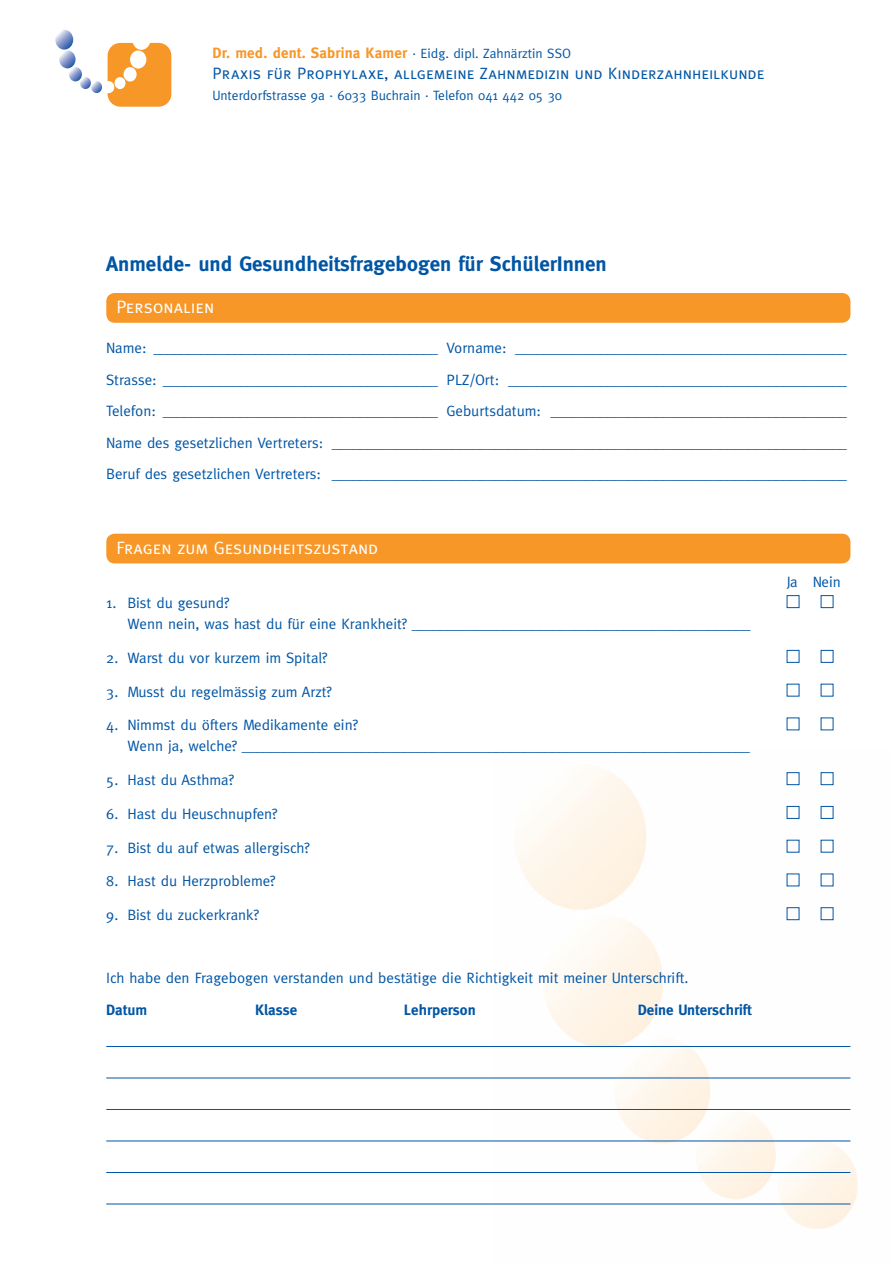
<style>
.page{position:relative;width:893px;height:1263px;background:#fff}
.page>*{position:absolute;margin:0;border:0;box-sizing:border-box;transform-origin:0 0}
.t1{font:700 21px "Meta";color:#0155a5}
.t2{font:18px "Meta Caps";color:#fff}
.t3{font:16.5px "Meta Caps";color:#0155a5}
.t4{font:15px/31.5px "Meta";color:#0155a5}
.t5{font:700 15px "Meta";letter-spacing:.01em;color:#f79727}
.t6{font:700 15px "Meta";color:#0155a5}
.t7{font:13.5px "Meta";color:#0155a5}
.s1{font-weight:400;font-size:13.5px;color:#0155a5}
</style>
<div class="page">
<img style="left:493px;top:767px;width:365px;height:462px">
<div style="left:106px;top:293px;width:744px;height:30px;background:#f79727;border-radius:9px"></div>
<div style="left:106px;top:534px;width:744px;height:29px;background:#f79727;border-radius:9px"></div>
<svg style="left:108px;top:43px;width:63px;height:64px"></svg>
<svg style="left:55px;top:30px;width:47px;height:63px"></svg>
<hr style="left:106px;top:1046px;width:744px;height:1px;background:#0155a5">
<hr style="left:106px;top:1077px;width:744px;height:1px;background:#0155a5">
<hr style="left:106px;top:1109px;width:744px;height:1px;background:#0155a5">
<hr style="left:106px;top:1140px;width:744px;height:1px;background:#0155a5">
<hr style="left:106px;top:1172px;width:744px;height:1px;background:#0155a5">
<hr style="left:106px;top:1203px;width:744px;height:1px;background:#0155a5">
<div style="left:787px;top:595px;width:12px;height:13px;border:1px solid #0155a5"></div>
<div style="left:821px;top:595px;width:12px;height:13px;border:1px solid #0155a5"></div>
<div style="left:787px;top:650px;width:12px;height:13px;border:1px solid #0155a5"></div>
<div style="left:821px;top:650px;width:12px;height:13px;border:1px solid #0155a5"></div>
<div style="left:787px;top:772px;width:12px;height:13px;border:1px solid #0155a5"></div>
<div style="left:821px;top:772px;width:12px;height:13px;border:1px solid #0155a5"></div>
<div style="left:787px;top:806px;width:12px;height:13px;border:1px solid #0155a5"></div>
<div style="left:821px;top:806px;width:12px;height:13px;border:1px solid #0155a5"></div>
<div style="left:787px;top:907px;width:12px;height:13px;border:1px solid #0155a5"></div>
<div style="left:821px;top:907px;width:12px;height:13px;border:1px solid #0155a5"></div>
<p class="t5" style="left:213px;top:45px;width:360px">Dr. med. dent. Sabrina Kamer <span class="s1">· Eidg. dipl. Zahnärztin SSO</span></p>
<p class="t3" style="left:213px;top:64px;width:553px">Praxis für Prophylaxe, allgemeine Zahnmedizin und Kinderzahnheilkunde</p>
<p class="t7" style="left:213px;top:88px;width:351px">Unterdorfstrasse 9a · 6033 Buchrain · Telefon 041 442 05 30</p>
<h1 class="t1" style="left:106px;top:252px;width:502px">Anmelde- und Gesundheitsfragebogen für SchülerInnen</h1>
<p class="t2" style="left:117px;top:297px;width:99px">Personalien</p>
<p class="t4" style="left:106px;top:332px;width:742px;text-align:justify">Name: __________________________________________ Vorname: _______________________________________________ Strasse: _______________________________________ PLZ /Ort: ________________________________________________ Telefon: _______________________________________ Geburtsdatum: __________________________________________ Name des gesetzlichen Vertreters: _________________________________________________________________________ Beruf des gesetzlichen Vertreters: _________________________________________________________________________</p>
<p class="t2" style="left:117px;top:538px;width:263px">Fragen zum Gesundheitszustand</p>
<p class="t4" style="left:128px;top:592px;width:625px;line-height:21px;text-indent:-21px">1. Bist du gesund?<br>Wenn nein, was hast du für eine Krankheit? ________________________________________________</p>
<p class="t4" style="left:106px;top:642px;width:222px">2. Warst du vor kurzem im Spital?</p>
<p class="t4" style="left:106px;top:675px;width:227px">3. Musst du regelmässig zum Arzt?</p>
<p class="t4" style="left:128px;top:714px;width:624px;line-height:21px;text-indent:-21px">4. Nimmst du öfters Medikamente ein?<br>Wenn ja, welche? ________________________________________________________________________</p>
<p class="t4" style="left:106px;top:764px;width:129px">5. Hast du Asthma?</p>
<p class="t4" style="left:106px;top:798px;width:172px">6. Hast du Heuschnupfen?</p>
<p class="t4" style="left:106px;top:831px;width:205px">7. Bist du auf etwas allergisch?</p>
<p class="t4" style="left:106px;top:865px;width:170px">8. Hast du Herzprobleme?</p>
<p class="t4" style="left:106px;top:899px;width:154px">9. Bist du zuckerkrank?</p>
<p class="t4" style="left:106px;top:962px;width:584px">Ich habe den Fragebogen verstanden und bestätige die Richtigkeit mit meiner Unterschrift.</p>
<p class="t6" style="left:106px;top:1001px;width:42px">Datum</p>
<p class="t6" style="left:255px;top:1001px;width:44px">Klasse</p>
<p class="t6" style="left:404px;top:1001px;width:73px">Lehrperson</p>
<p class="t6" style="left:638px;top:1001px;width:115px">Deine Unterschrift</p>
<p class="t4" style="left:787px;top:566px;width:56px">Ja Nein</p>
</div>
